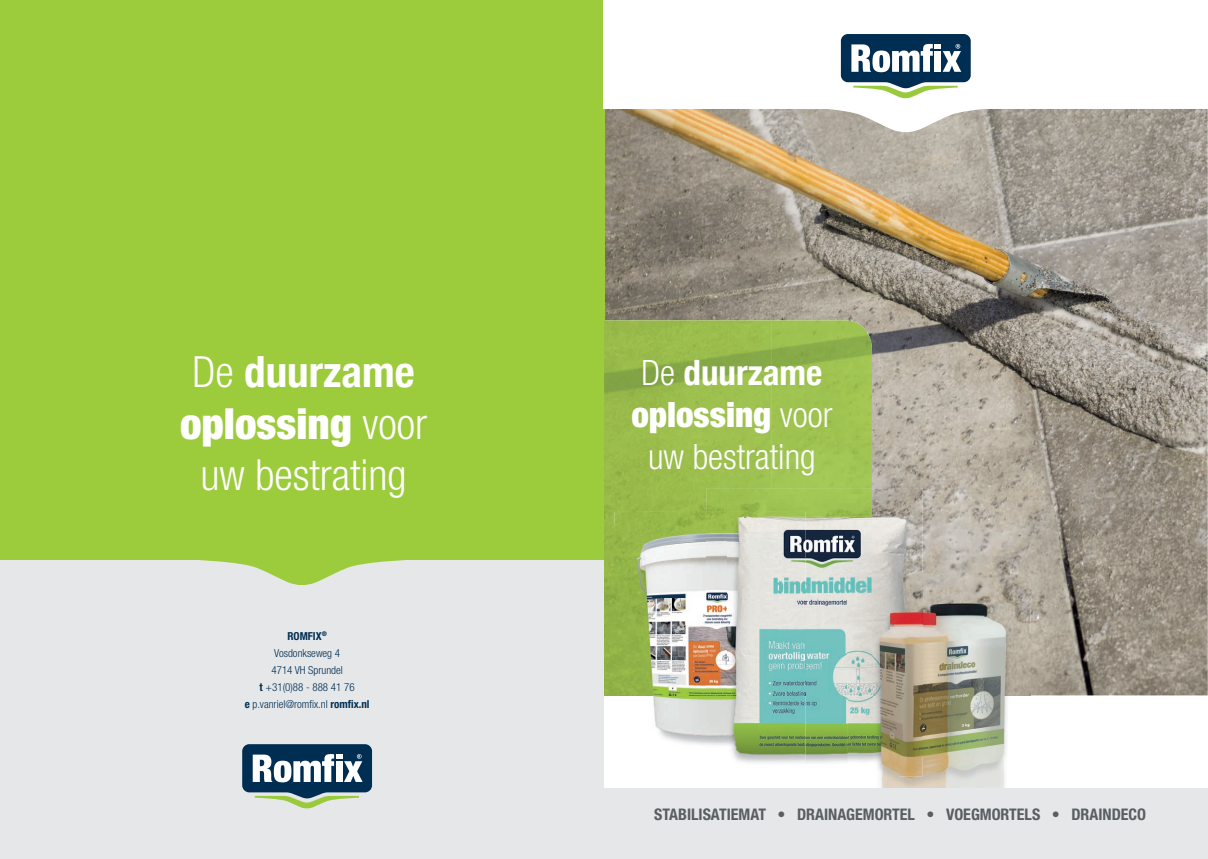
<style>
.page{position:relative;width:1208px;height:859px;background:#fff}
.page>*{position:absolute;margin:0;border:0;box-sizing:border-box;transform-origin:0 0}
.t1{font:900 condensed 43px/51.6px "Helvetica Neue";color:#fff}
.t2{font:300 condensed 43px "Helvetica Neue LT Std";color:#fff}
.t3{font:900 condensed 35px/42px "Helvetica Neue";color:#fff}
.t4{font:300 condensed 35px "Helvetica Neue LT Std";color:#fff}
.t5{font:700 condensed 16px "Helvetica Neue LT Std";color:#595e61}
.t6{font:300 condensed 11px/17px "Helvetica Neue LT Std";color:#002e52;text-align:center}
.s1{font-family:"Helvetica Neue LT Std";font-weight:300}
.s2{font-weight:700}
</style>
<div class="page">
<img style="left:604px;top:109px;width:603px;height:586px">
<div style="left:0;top:553px;width:604px;height:306px;background:#e6e7e9"></div>
<div style="left:0;top:0;width:604px;height:560px;background:#9ccb3b"></div>
<svg style="left:199px;top:560px;width:206px;height:25px"></svg>
<svg style="left:242px;top:744px;width:130px;height:64px"></svg>
<img style="left:604px;top:320px;width:167px;height:171px">
<img style="left:771px;top:320px;width:101px;height:168px">
<div style="left:604px;top:491px;width:103px;height:34px;background:#99bb4a"></div>
<div style="left:604px;top:525px;width:10px;height:170px;background:#91b347"></div>
<svg style="left:604px;top:695px;width:33px;height:1px"></svg>
<div style="left:614px;top:512px;width:62px;height:30px;background:#97b949"></div>
<img style="left:676px;top:512px;width:51px;height:22px">
<div style="left:614px;top:542px;width:23px;height:153px;background:#91b347"></div>
<img style="left:637px;top:695px;width:141px;height:50px">
<img style="left:637px;top:534px;width:90px;height:161px">
<img style="left:872px;top:488px;width:50px;height:85px">
<img style="left:707px;top:488px;width:165px;height:29px">
<svg style="left:707px;top:695px;width:20px;height:1px"></svg>
<img style="left:727px;top:696px;width:121px;height:67px">
<img style="left:872px;top:517px;width:40px;height:86px">
<img style="left:805px;top:695px;width:43px;height:1px">
<img style="left:805px;top:517px;width:67px;height:178px">
<img style="left:778px;top:588px;width:27px;height:175px">
<img style="left:727px;top:517px;width:52px;height:178px">
<img style="left:779px;top:517px;width:26px;height:71px">
<img style="left:804px;top:588px;width:1px;height:107px">
<svg style="left:786px;top:34px;width:239px;height:98px"></svg>
<img style="left:880px;top:756px;width:125px;height:32px">
<img style="left:1010px;top:634px;width:20px;height:62px">
<img style="left:848px;top:573px;width:25px;height:189px">
<img style="left:922px;top:573px;width:108px;height:61px">
<img style="left:912px;top:573px;width:10px;height:30px">
<img style="left:872px;top:634px;width:1px;height:61px">
<svg style="left:848px;top:695px;width:24px;height:1px"></svg>
<img style="left:922px;top:695px;width:88px;height:61px">
<img style="left:912px;top:603px;width:98px;height:92px">
<img style="left:898px;top:695px;width:24px;height:81px">
<img style="left:878px;top:765px;width:20px;height:11px">
<img style="left:873px;top:603px;width:39px;height:162px">
<div style="left:604px;top:788px;width:604px;height:71px;background:#e6e7e9"></div>
<h1 class="t1" style="left:180px;top:345px;width:248px"><span class="s1">De</span> <span class="s2">duurzame </span>oplossing <span class="s1">voor</span></h1>
<h1 class="t2" style="left:200px;top:450px;width:208px">uw bestrating</h1>
<p class="t6" style="left:245px;top:627px;width:126px"><span class="s2">ROMFIX</span><sup>®<br></sup>Vosdonkseweg 4<br>4714 VH Sprundel<br><span class="s2">t</span> +31(0)88 - 888 41 76<br><span class="s2">e</span> p.vanriel@romfix.nl <span class="s2">romfix.nl</span></p>
<h2 class="t3" style="left:631px;top:351px;width:202px"><span class="s1">De</span> <span class="s2">duurzame </span>oplossing <span class="s1">voor</span></h2>
<h2 class="t4" style="left:648px;top:437px;width:169px">uw bestrating</h2>
<h3 class="t5" style="left:654px;top:804px;width:493px">STABILISATIEMAT • DRAINAGEMORTEL • VOEGMORTELS • DRAINDECO</h3>
</div>
